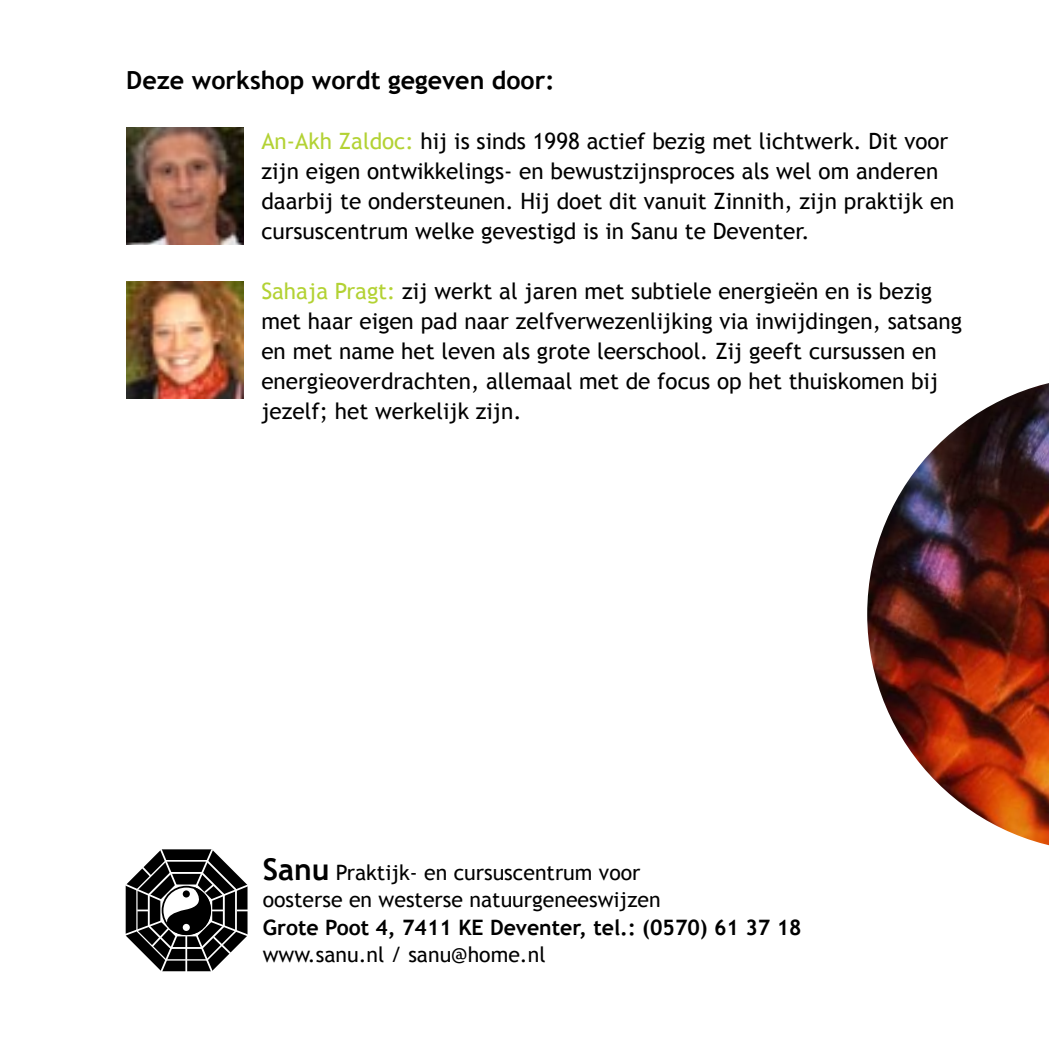
<style>
.page{position:relative;width:1049px;height:1049px;background:#fff}
.page>*{position:absolute;margin:0;border:0;box-sizing:border-box;transform-origin:0 0}
.t1{font:700 25px "Trebuchet MS";color:#000}
.t2{font:22.5px/30px "Trebuchet MS";color:#000}
.t3{font:21.25px "Trebuchet MS";color:#000}
.t4{font:700 21.25px "Trebuchet MS";color:#000}
.s1{color:#b3d234}
.s2{font-weight:700;font-size:30px}
</style>
<div class="page">
<img style="left:126px;top:128px;width:117px;height:117px">
<img style="left:126px;top:282px;width:117px;height:117px">
<img style="left:867px;top:383px;width:182px;height:463px">
<svg style="left:125px;top:849px;width:123px;height:123px"></svg>
<p class="t1" style="left:126px;top:65px;width:430px">Deze workshop wordt gegeven door:</p>
<p class="t2" style="left:261px;top:127px;width:695px"><span class="s1">An-Akh Zaldoc:</span> hij is sinds 1998 actief bezig met lichtwerk. Dit voor zijn eigen ontwikkelings- en bewustzijnsproces als wel om anderen daarbij te ondersteunen. Hij doet dit vanuit Zinnith, zijn praktijk en cursuscentrum welke gevestigd is in Sanu te Deventer.</p>
<p class="t2" style="left:261px;top:277px;width:702px"><span class="s1">Sahaja Pragt:</span> zij werkt al jaren met subtiele energieën en is bezig met haar eigen pad naar zelfverwezenlijking via inwijdingen, satsang en met name het leven als grote leerschool. Zij geeft cursussen en energieoverdrachten, allemaal met de focus op het thuiskomen bij jezelf; het werkelijk zijn.</p>
<p class="t3" style="left:263px;top:860px;width:379px"><span class="s2">Sanu</span> Praktijk- en cursuscentrum voor</p>
<p class="t3" style="left:263px;top:887px;width:399px">oosterse en westerse natuurgeneeswijzen</p>
<p class="t4" style="left:263px;top:914px;width:540px">Grote Poot 4, 7411 KE Deventer, tel.: (0570) 61 37 18</p>
<p class="t3" style="left:263px;top:942px;width:284px">www.sanu.nl / sanu@home.nl</p>
</div>
